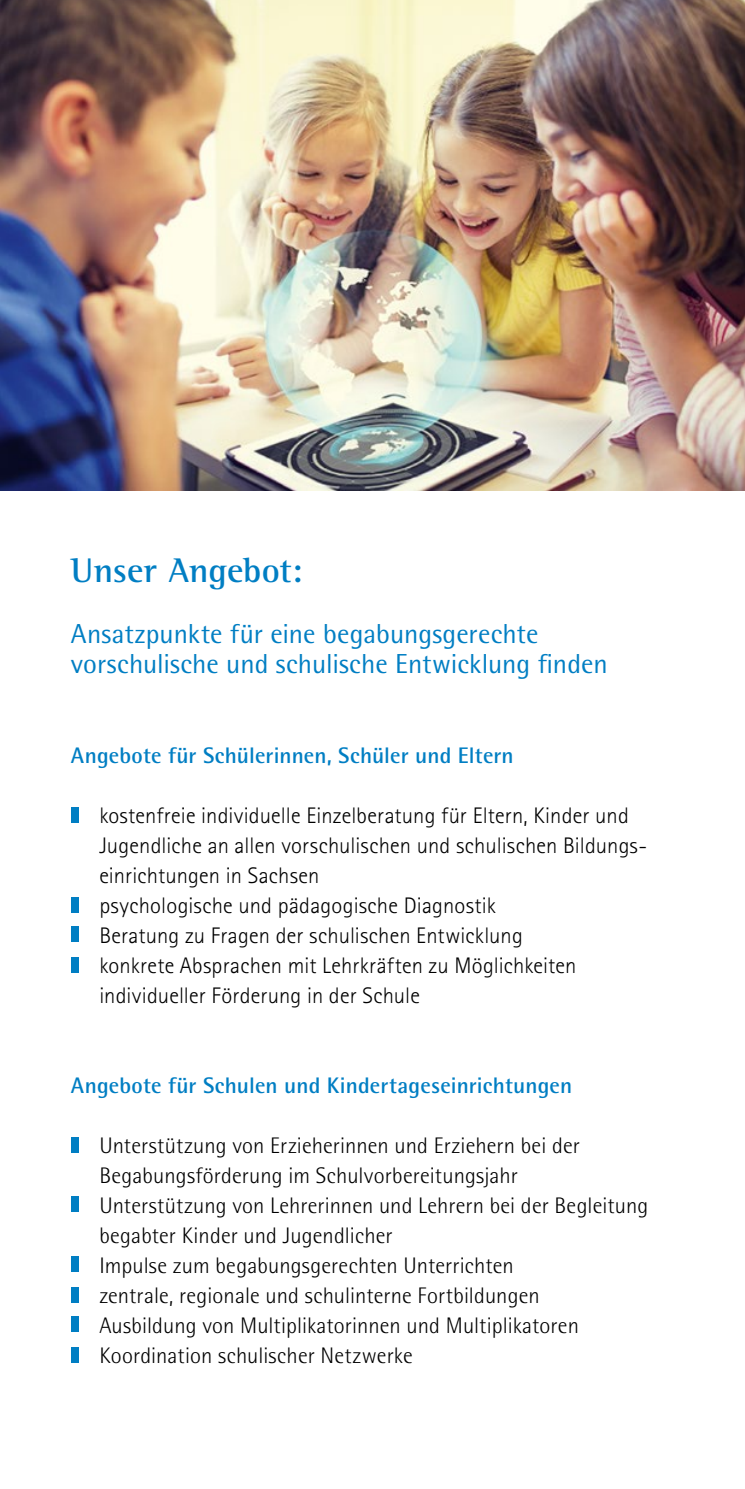
<style>
.page{position:relative;width:745px;height:1489px;background:#fff}
.page>*{position:absolute;margin:0;border:0;box-sizing:border-box;transform-origin:0 0}
.t1{font:700 35px "Rotis Semi Serif";color:#007ec3}
.t2{font:27.5px/30px "Rotis Semi Sans";color:#007ec3}
.t3{font:300 22.5px/30px "Rotis Semi Sans";letter-spacing:.005em;color:#000}
.t4{font:300 22.5px/30px "Rotis Sans Serif";letter-spacing:.005em;color:#000}
.t5{font:700 22.5px "Rotis Semi Sans";letter-spacing:.005em;color:#007ec3}
</style>
<div class="page">
<img style="left:0;top:0;width:744px;height:490px">
<div style="left:71px;top:806px;width:7px;height:16px;background:#007ec3"></div>
<div style="left:71px;top:896px;width:7px;height:16px;background:#007ec3"></div>
<div style="left:71px;top:956px;width:7px;height:16px;background:#007ec3"></div>
<div style="left:71px;top:926px;width:7px;height:16px;background:#007ec3"></div>
<div style="left:71px;top:1136px;width:7px;height:16px;background:#007ec3"></div>
<div style="left:71px;top:1346px;width:7px;height:16px;background:#007ec3"></div>
<div style="left:71px;top:1286px;width:7px;height:16px;background:#007ec3"></div>
<div style="left:71px;top:1256px;width:7px;height:15px;background:#007ec3"></div>
<div style="left:71px;top:1196px;width:7px;height:16px;background:#007ec3"></div>
<div style="left:71px;top:1316px;width:7px;height:16px;background:#007ec3"></div>
<h2 class="t1" style="left:71px;top:549px;width:233px">Unser Angebot:</h2>
<h3 class="t2" style="left:71px;top:618px;width:538px">Ansatzpunkte für eine begabungsgerechte vorschulische und schulische Entwicklung finden</h3>
<h4 class="t5" style="left:71px;top:741px;width:444px">Angebote für Schülerinnen, Schüler und Eltern</h4>
<p class="t4" style="left:99px;top:800px;width:549px">kostenfreie individuelle Einzelberatung für Eltern, Kinder und Jugendliche an allen vorschulischen und schulischen Bildungs&shy;einrichtungen in Sachsen<br>psychologische und pädagogische Diagnostik<br>Beratung zu Fragen der schulischen Entwicklung<br>konkrete Absprachen mit Lehrkräften zu Möglichkeiten individueller Förderung in der Schule</p>
<h4 class="t5" style="left:71px;top:1071px;width:502px">Angebote für Schulen und Kindertageseinrichtungen</h4>
<p class="t3" style="left:99px;top:1130px;width:550px">Unterstützung von Erzieherinnen und Erziehern bei der Begabungsförderung im Schulvorbereitungsjahr Unterstützung von Lehrerinnen und Lehrern bei der Begleitung begabter Kinder und Jugendlicher<br>Impulse zum begabungsgerechten Unterrichten<br>zentrale, regionale und schulinterne Fortbildungen<br>Ausbildung von Multiplikatorinnen und Multiplikatoren Koordination schulischer Netzwerke</p>
</div>
